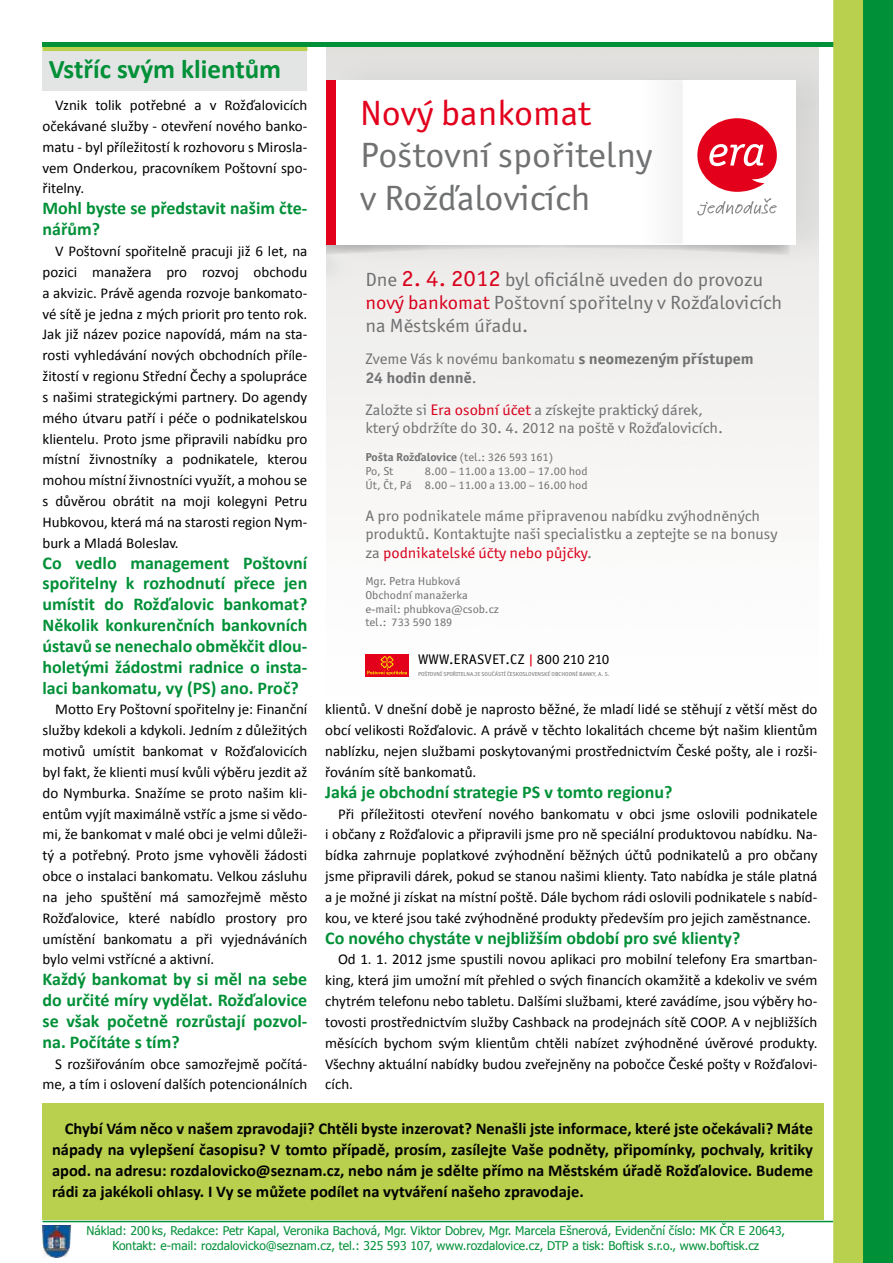
<style>
.page{position:relative;width:893px;height:1263px;background:#fff}
.page>*{position:absolute;margin:0;border:0;box-sizing:border-box;transform-origin:0 0}
.t1{font:35.25px/42.3px "Officina Sans ITC Pro";color:#707172;scale:1.08 1}
.t2{font:35.25px "Officina Sans ITC Pro";color:#e2001d;scale:1.08 1}
.t3{font:700 27px "Calibri";color:#009037}
.t4{font:19.2px/23px "Officina Sans ITC Pro";color:#707172;scale:1.08 1}
.t5{font:700 18px/20.9px "Calibri";color:#009037;text-align:justify}
.t6{font:700 16.5px/20.9px "Calibri";color:#000;text-align:justify}
.t7{font:15.3px/18.5px "Officina Sans ITC Pro";color:#707172;scale:1.08 1}
.t8{font:700 15.3px/18.5px "Officina Sans ITC Pro";color:#707172;scale:1.08 1}
.t9{font:15px/20.9px "Calibri";color:#000;text-align:justify}
.t10{font:13.95px "Officina Sans Itc TOT";letter-spacing:.015em;color:#000;scale:1.08 1}
.t11{font:12px/14.9px "Tahoma";color:#009037;text-align:center}
.t12{font:11.55px/13.8px "Officina Sans ITC Pro";color:#707172;scale:1.08 1}
.t13{font:5.85px "Officina Sans Itc TOT";color:#707172;scale:1.08 1}
.s1{font-size:22.95px;color:#d9001b}
.s2{color:#d9001b}
.s3{font-weight:400}
.s4{font-weight:700}
.s5{color:#e2001a}
</style>
<div class="page">
<div style="left:43px;top:1103px;width:781px;height:117px;background:#b9cf4e"></div>
<div style="left:43px;top:51px;width:264px;height:40px;background:#e3e4e4"></div>
<img style="left:327px;top:47px;width:492px;height:630px">
<div style="left:327px;top:51px;width:492px;height:223px;background:#000;opacity:.07"></div>
<div style="left:327px;top:80px;width:468px;height:165px;background:#fff"></div>
<div style="left:327px;top:80px;width:9px;height:165px;background:#e2001a"></div>
<div style="left:641px;top:80px;width:42px;height:164px;background:#f8f8f8"></div>
<svg style="left:697px;top:118px;width:80px;height:74px"></svg>
<svg style="left:697px;top:198px;width:80px;height:17px"></svg>
<div style="left:365px;top:653px;width:44px;height:23px;background:#e2001a"></div>
<svg style="left:367px;top:656px;width:40px;height:19px"></svg>
<hr style="left:43px;top:47px;width:264px;height:4px;background:#b9cf4e">
<hr style="left:43px;top:43px;width:807px;height:4px;background:#009037">
<hr style="left:43px;top:1221px;width:790px;height:1px;background:#009037">
<div style="left:863px;top:0;width:30px;height:1263px;background:#009037"></div>
<svg style="left:833px;top:0;width:30px;height:1263px;background:#bad052"></svg>
<img style="left:43px;top:1225px;width:27px;height:32px">
<h2 class="t3" style="left:49px;top:52px;width:234px">Vstříc svým klientům</h2>
<p class="t9" style="left:43px;top:94px;width:266px;text-indent:13px">Vznik tolik potřebné a v Rožďalovicích očekávané služby - otevření nového banko&shy;matu - byl příležitostí k rozhovoru s Mirosla&shy;vem Onderkou, pracovníkem Poštovní spo&shy;řitelny.</p>
<p class="t5" style="left:43px;top:197px;width:266px">Mohl byste se představit našim čte&shy;nářům?</p>
<p class="t9" style="left:43px;top:240px;width:266px;text-indent:13px">V Poštovní spořitelně pracuji již 6 let, na pozici manažera pro rozvoj obchodu a akvizic. Právě agenda rozvoje bankomato&shy;vé sítě je jedna z mých priorit pro tento rok.<br>Jak již název pozice napovídá, mám na sta&shy;rosti vyhledávání nových obchodních příle&shy;žitostí v regionu Střední Čechy a spolupráce s našimi strategickými partnery. Do agendy mého útvaru patří i péče o podnikatelskou klientelu. Proto jsme připravili nabídku pro místní živnostníky a podnikatele, kterou mohou místní živnostníci využít, a mohou se s důvěrou obrátit na moji kolegyni Petru Hubkovou, která má na starosti region Nym&shy;burk a Mladá Boleslav.</p>
<p class="t5" style="left:43px;top:551px;width:266px">Co vedlo management Poštovní spořitelny k rozhodnutí přece jen umístit do Rožďalovic bankomat?<br>Několik konkurenčních bankovních ústavů se nenechalo obměkčit dlou&shy;holetými žádostmi radnice o insta&shy;laci bankomatu, vy (PS) ano. Proč?</p>
<p class="t9" style="left:43px;top:698px;width:266px;text-indent:13px">Motto Ery Poštovní spořitelny je: Finanční služby kdekoli a kdykoli. Jedním z důležitých motivů umístit bankomat v Rožďalovicích byl fakt, že klienti musí kvůli výběru jezdit až do Nymburka. Snažíme se proto našim kli&shy;entům vyjít maximálně vstříc a jsme si vědo&shy;mi, že bankomat v malé obci je velmi důleži&shy;tý a potřebný. Proto jsme vyhověli žádosti obce o instalaci bankomatu. Velkou zásluhu na jeho spuštění má samozřejmě město Rožďalovice, které nabídlo prostory pro umístění bankomatu a při vyjednáváních bylo velmi vstřícné a aktivní.</p>
<p class="t5" style="left:43px;top:968px;width:266px">Každý bankomat by si měl na sebe do určité míry vydělat. Rožďalovice se však početně rozrůstají pozvol&shy;na. Počítáte s tím?</p>
<p class="t9" style="left:43px;top:1052px;width:266px;text-align:right">S rozšiřováním obce samozřejmě počítá&shy;me, a tím i oslovení dalších potencionálních</p>
<h1 class="t2" style="left:360px;top:92px;width:215px">Nový bankomat</h1>
<h1 class="t1" style="left:360px;top:134px;width:272px">Poštovní spořitelny v Rožďalovicích</h1>
<p class="t4" style="left:365px;top:268px;width:388px">Dne <span class="s1">2. 4. 2012</span> byl oficiálně uveden do provozu <span class="s2">nový bankomat</span> Poštovní spořitelny v Rožďalovicích na Městském úřadu.</p>
<p class="t8" style="left:365px;top:350px;width:361px"><span class="s3">Zveme Vás k novému bankomatu</span> s neomezeným přístupem<br>24 hodin denně<span class="s3">.</span></p>
<p class="t7" style="left:365px;top:400px;width:333px">Založte si <span class="s2">Era osobní účet</span> a získejte praktický dárek, který obdržíte do 30. 4. 2012 na poště v Rožďalovicích.</p>
<p class="t12" style="left:365px;top:450px;width:176px"><span class="s4">Pošta Rožďalovice</span> (tel.: 326 593 161)<br>Po, St</p>
<p class="t12" style="left:365px;top:464px;width:207px;text-align:right">8.00 – 11.00 a 13.00 – 17.00 hod<br>Út, Čt, Pá 8.00 – 11.00 a 13.00 – 16.00 hod</p>
<p class="t7" style="left:365px;top:506px;width:383px">A pro podnikatele máme připravenou nabídku zvýhodněných produktů. Kontaktujte naši specialistku a zeptejte se na bonusy za <span class="s2">podnikatelské účty nebo půjčky</span>.</p>
<p class="t12" style="left:365px;top:574px;width:125px">Mgr. Petra Hubková<br>Obchodní manažerka e-mail: phubkova@csob.cz tel.: 733 590 189</p>
<p class="t10" style="left:418px;top:651px;width:179px">WWW.ERASVET.CZ <span class="s5">|</span> 800 210 210</p>
<p class="t13" style="left:418px;top:671px;width:179px">POŠTOVNÍ SPOŘITELNA JE SOUČÁSTÍ ČESKOSLOVENSKÉ OBCHODNÍ BANKY, A. S.</p>
<p class="t9" style="left:325px;top:698px;width:494px">klientů. V dnešní době je naprosto běžné, že mladí lidé se stěhují z větší měst do obcí velikosti Rožďalovic. A právě v těchto lokalitách chceme být našim klientům nablízku, nejen službami poskytovanými prostřednictvím České pošty, ale i rozši&shy;řováním sítě bankomatů.</p>
<p class="t5" style="left:325px;top:780px;width:349px">Jaká je obchodní strategie PS v tomto regionu?</p>
<p class="t9" style="left:325px;top:802px;width:494px;text-indent:13px">Při příležitosti otevření nového bankomatu v obci jsme oslovili podnikatele i občany z Rožďalovic a připravili jsme pro ně speciální produktovou nabídku. Na&shy;bídka zahrnuje poplatkové zvýhodnění běžných účtů podnikatelů a pro občany jsme připravili dárek, pokud se stanou našimi klienty. Tato nabídka je stále platná a je možné ji získat na místní poště. Dále bychom rádi oslovili podnikatele s nabíd&shy;kou, ve které jsou také zvýhodněné produkty především pro jejich zaměstnance.</p>
<p class="t5" style="left:325px;top:926px;width:417px">Co nového chystáte v nejbližším období pro své klienty?</p>
<p class="t9" style="left:325px;top:948px;width:494px;text-indent:13px">Od 1. 1. 2012 jsme spustili novou aplikaci pro mobilní telefony Era smartban&shy;king, která jim umožní mít přehled o svých financích okamžitě a kdekoliv ve svém chytrém telefonu nebo tabletu. Dalšími službami, které zavádíme, jsou výběry ho&shy;tovosti prostřednictvím služby Cashback na prodejnách sítě COOP. A v nejbližších měsících bychom svým klientům chtěli nabízet zvýhodněné úvěrové produkty.<br>Všechny aktuální nabídky budou zveřejněny na pobočce České pošty v Rožďalovi&shy;cích.</p>
<p class="t6" style="left:52px;top:1117px;width:762px;text-indent:13px">Chybí Vám něco v našem zpravodaji? Chtěli byste inzerovat? Nenašli jste informace, které jste očekávali? Máte nápady na vylepšení časopisu? V tomto případě, prosím, zasílejte Vaše podněty, připomínky, pochvaly, kritiky apod. na adresu: rozdalovicko@seznam.cz, nebo nám je sdělte přímo na Městském úřadě Rožďalovice. Budeme rádi za jakékoli ohlasy. I Vy se můžete podílet na vytváření našeho zpravodaje.</p>
<p class="t11" style="left:87px;top:1223px;width:700px">Náklad: 200ks, Redakce: Petr Kapal, Veronika Bachová, Mgr. Viktor Dobrev, Mgr. Marcela Ešnerová, Evidenční číslo: MK ČR E 20643,<br>Kontakt: e-mail: rozdalovicko@seznam.cz, tel.: 325 593 107, www.rozdalovice.cz, DTP a tisk: Boftisk s.r.o., www.boftisk.cz</p>
</div>
